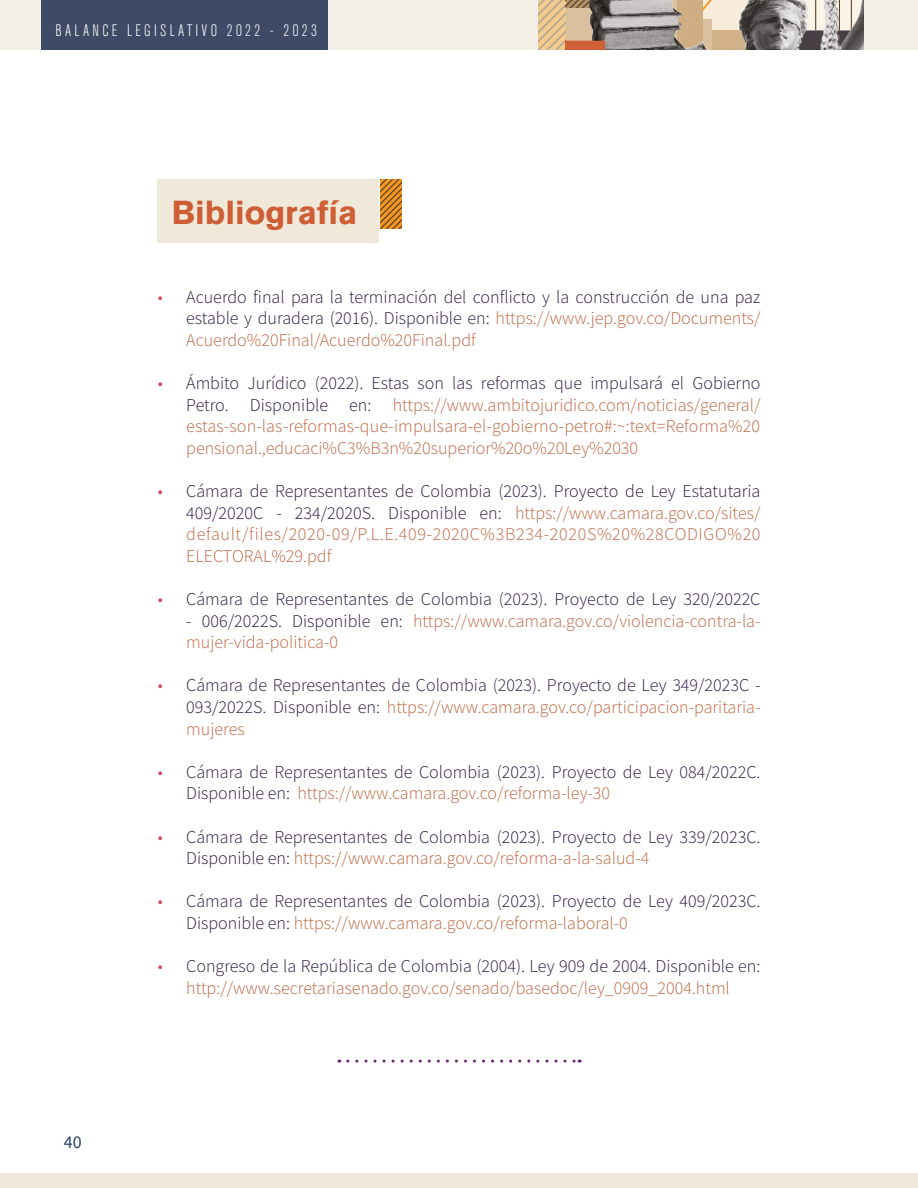
<style>
.page{position:relative;width:918px;height:1188px;background:#fff}
.page>*{position:absolute;margin:0;border:0;box-sizing:border-box;transform-origin:0 0}
.t1{font:700 33px "Akzidenz Grotesk BQ";color:#ce5e35}
.t2{font:300 18px/21.6px "Source Sans Pro";color:#2c183e}
.t3{font:300 18px/21.6px "Source Sans Pro";color:#be6642;text-align:justify}
.t4{font:18px "Source Sans Pro";color:#28446b}
.t5{font:300 condensed 16.5px "Akzidenz Grotesk BQ";letter-spacing:.2em;color:#fff}
.s1{color:#d54a54}
.s2{color:#be6642}
.s3{color:#2c183e}
</style>
<div class="page">
<div style="left:0;top:0;width:918px;height:50px;background:#f4efe6"></div>
<div style="left:41px;top:0;width:287px;height:50px;background:#3f4a67"></div>
<hr style="left:863px;top:0;width:1px;height:30px;background:#59412b">
<svg style="left:538px;top:0;width:325px;height:50px;background:#ae9f90"></svg>
<div style="left:0;top:1174px;width:918px;height:14px;background:#f0e8d9"></div>
<svg style="left:348px;top:1060px;width:232px;height:3px"></svg>
<div style="left:158px;top:179px;width:221px;height:64px;background:#f0e8d9"></div>
<svg style="left:380px;top:179px;width:21px;height:50px"></svg>
<p class="t5" style="left:56px;top:21px;width:263px">BALANCE LEGISLATIVO 2022 - 2023</p>
<h1 class="t1" style="left:172px;top:193px;width:187px">Bibliografía</h1>
<p class="t4" style="left:64px;top:1130px;width:19px">40</p>
<p class="t2" style="left:186px;top:286px;width:576px;text-align:justify;text-indent:-28px"><span class="s1">•</span> Acuerdo final para la terminación del conflicto y la construcción de una paz estable y duradera (2016). Disponible en: <span class="s2">https://www.jep.gov.co/Documents/ Acuerdo%20Final/Acuerdo%20Final.pdf</span></p>
<p class="t3" style="left:186px;top:372px;width:576px;text-indent:-28px"><span class="s1">•</span> <span class="s3">Ámbito Jurídico (2022). Estas son las reformas que impulsará el Gobierno Petro. Disponible en:</span> https://www.ambitojuridico.com/noticias/general/ estas-son-las-reformas-que-impulsara-el-gobierno-petro#:~:text=Reforma%20 pensional.,educaci%C3%B3n%20superior%20o%20Ley%2030</p>
<p class="t3" style="left:186px;top:480px;width:576px;text-indent:-28px"><span class="s1">•</span> <span class="s3">Cámara de Representantes de Colombia (2023). Proyecto de Ley Estatutaria 409/2020C - 234/2020S. Disponible en:</span> https://www.camara.gov.co/sites/ default/files/2020-09/P.L.E.409-2020C%3B234-2020S%20%28CODIGO%20<br>ELECTORAL%29.pdf</p>
<p class="t2" style="left:158px;top:588px;width:604px"><span class="s1">•</span> Cámara de Representantes de Colombia (2023). Proyecto de Ley 320/2022C</p>
<p class="t3" style="left:186px;top:610px;width:576px"><span class="s3">- 006/2022S. Disponible en:</span> https://www.camara.gov.co/violencia-contra-la&shy;mujer-vida-politica-0</p>
<p class="t2" style="left:186px;top:675px;width:576px;text-align:justify;text-indent:-28px"><span class="s1">•</span> Cámara de Representantes de Colombia (2023). Proyecto de Ley 349/2023C - 093/2022S. Disponible en: <span class="s2">https://www.camara.gov.co/participacion-paritaria&shy;mujeres</span></p>
<p class="t2" style="left:186px;top:761px;width:576px;text-indent:-28px"><span class="s1">•</span> Cámara de Representantes de Colombia (2023). Proyecto de Ley 084/2022C.<br>Disponible en: <span class="s2">https://www.camara.gov.co/reforma-ley-30</span></p>
<p class="t2" style="left:186px;top:826px;width:576px;text-indent:-28px"><span class="s1">•</span> Cámara de Representantes de Colombia (2023). Proyecto de Ley 339/2023C.<br>Disponible en: <span class="s2">https://www.camara.gov.co/reforma-a-la-salud-4</span></p>
<p class="t2" style="left:186px;top:891px;width:576px;text-indent:-28px"><span class="s1">•</span> Cámara de Representantes de Colombia (2023). Proyecto de Ley 409/2023C.<br>Disponible en: <span class="s2">https://www.camara.gov.co/reforma-laboral-0</span></p>
<p class="t3" style="left:158px;top:955px;width:604px;text-align:center"><span class="s1">•</span> <span class="s3">Congreso de la República de Colombia (2004). Ley 909 de 2004. Disponible en: </span>http://www.secretariasenado.gov.co/senado/basedoc/ley_0909_2004.html</p>
</div>
